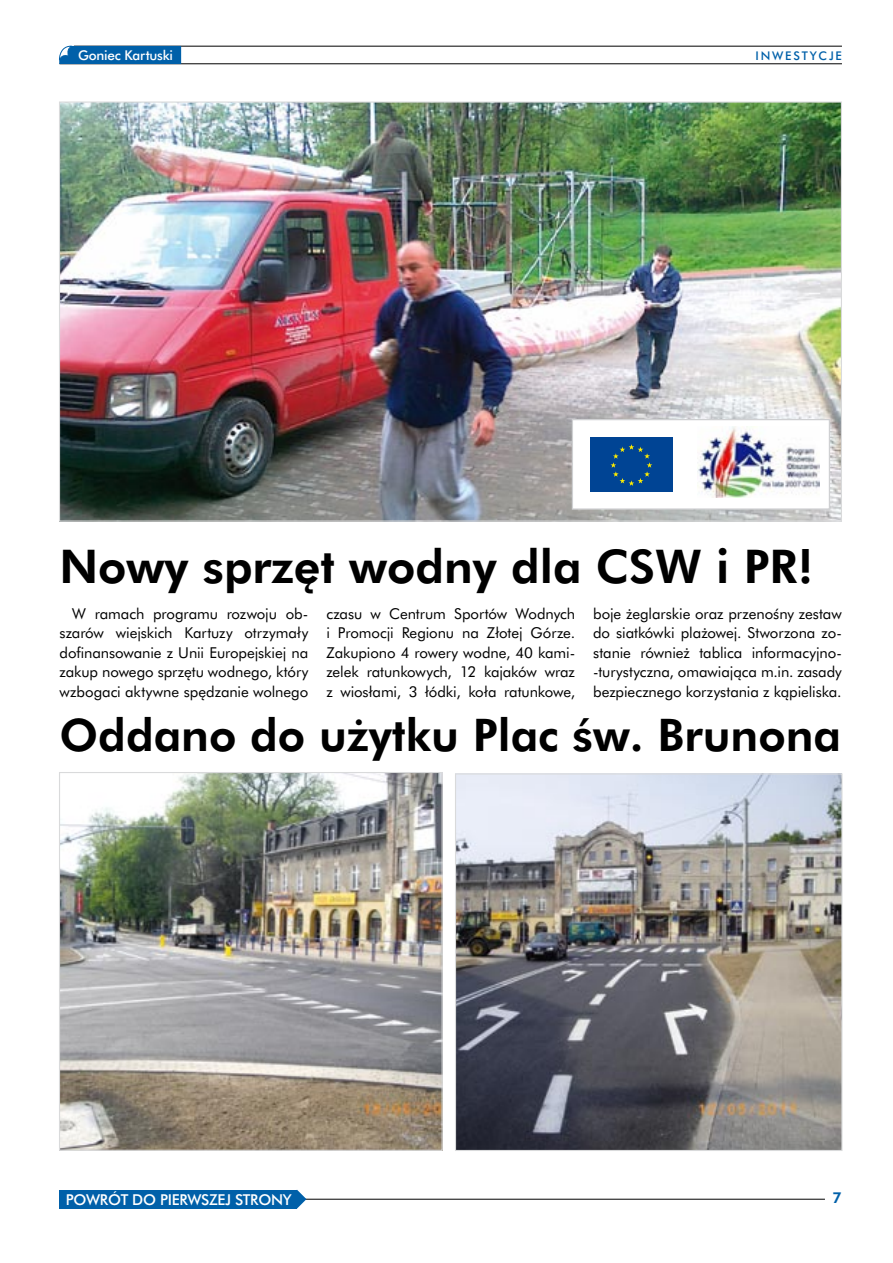
<style>
.page{position:relative;width:893px;height:1263px;background:#fff}
.page>*{position:absolute;margin:0;border:0;box-sizing:border-box;transform-origin:0 0}
.t1{font:800 46.5px "Futurum Ibis EE";color:#000}
.t2{font:800 45px "Futurum Ibis EE";color:#000}
.t3{font:15px/19.5px "Futurum Ibis EE";letter-spacing:-.005em;color:#000;text-align:justify}
.t4{font:500 15px "Futurum Ibis EE";letter-spacing:-.02em;color:#fff}
.t5{font:800 15px "Futurum Ibis EE";color:#0060a9}
.t6{font:500 13.5px "Futurum Ibis EE";letter-spacing:-.02em;color:#fff}
.t7{font:500 12px "Futurum Ibis EE";letter-spacing:.15em;color:#0060a9}
</style>
<div class="page">
<img style="left:61px;top:103px;width:779px;height:417px">
<img style="left:457px;top:775px;width:383px;height:374px">
<div style="left:455px;top:773px;width:387px;height:378px;border:1px solid #d9dadb"></div>
<img style="left:61px;top:774px;width:380px;height:375px">
<div style="left:59px;top:772px;width:384px;height:379px;border:1px solid #d9dadb"></div>
<div style="left:572px;top:419px;width:258px;height:91px;background:#fff;border:1px solid #cfd0d2"></div>
<img style="left:697px;top:427px;width:122px;height:70px">
<div style="left:590px;top:437px;width:83px;height:55px;background:#004494"></div>
<svg style="left:611px;top:444px;width:41px;height:42px"></svg>
<hr style="left:300px;top:1199px;width:525px;height:1px;background:#000">
<hr style="left:60px;top:64px;width:782px;height:1px;background:#000">
<svg style="left:59px;top:54px;width:122px;height:10px"></svg>
<svg style="left:297px;top:1189px;width:9px;height:20px"></svg>
<svg style="left:60px;top:46px;width:782px;height:17px"></svg>
<div style="left:60px;top:1190px;width:237px;height:18px;background:#0060a9"></div>
<p class="t6" style="left:78px;top:47px;width:96px">Goniec Kartuski</p>
<p class="t7" style="left:755px;top:49px;width:88px">INWESTYCJE</p>
<p class="t1" style="left:60px;top:538px;width:755px">Nowy sprzęt wodny dla CSW i PR!</p>
<p class="t3" style="left:60px;top:603px;width:250px;text-indent:13px">W ramach programu rozwoju ob&shy;szarów wiejskich Kartuzy otrzymały dofinansowanie z Unii Europejskiej na zakup nowego sprzętu wodnego, który wzbogaci aktywne spędzanie wolnego</p>
<p class="t3" style="left:326px;top:603px;width:250px">czasu w Centrum Sportów Wodnych i Promocji Regionu na Złotej Górze.<br>Zakupiono 4 rowery wodne, 40 kami&shy;zelek ratunkowych, 12 kajaków wraz z wiosłami, 3 łódki, koła ratunkowe,</p>
<p class="t3" style="left:593px;top:603px;width:250px">boje żeglarskie oraz przenośny zestaw do siatkówki plażowej. Stworzona zo&shy;stanie również tablica informacyjno--turystyczna, omawiająca m.in. zasady bezpiecznego korzystania z kąpieliska.</p>
<p class="t2" style="left:60px;top:707px;width:783px">Oddano do użytku Plac św. Brunona</p>
<p class="t4" style="left:66px;top:1190px;width:227px">POWRÓT DO PIERWSZEJ STRONY</p>
<p class="t5" style="left:833px;top:1189px;width:11px">7</p>
</div>
